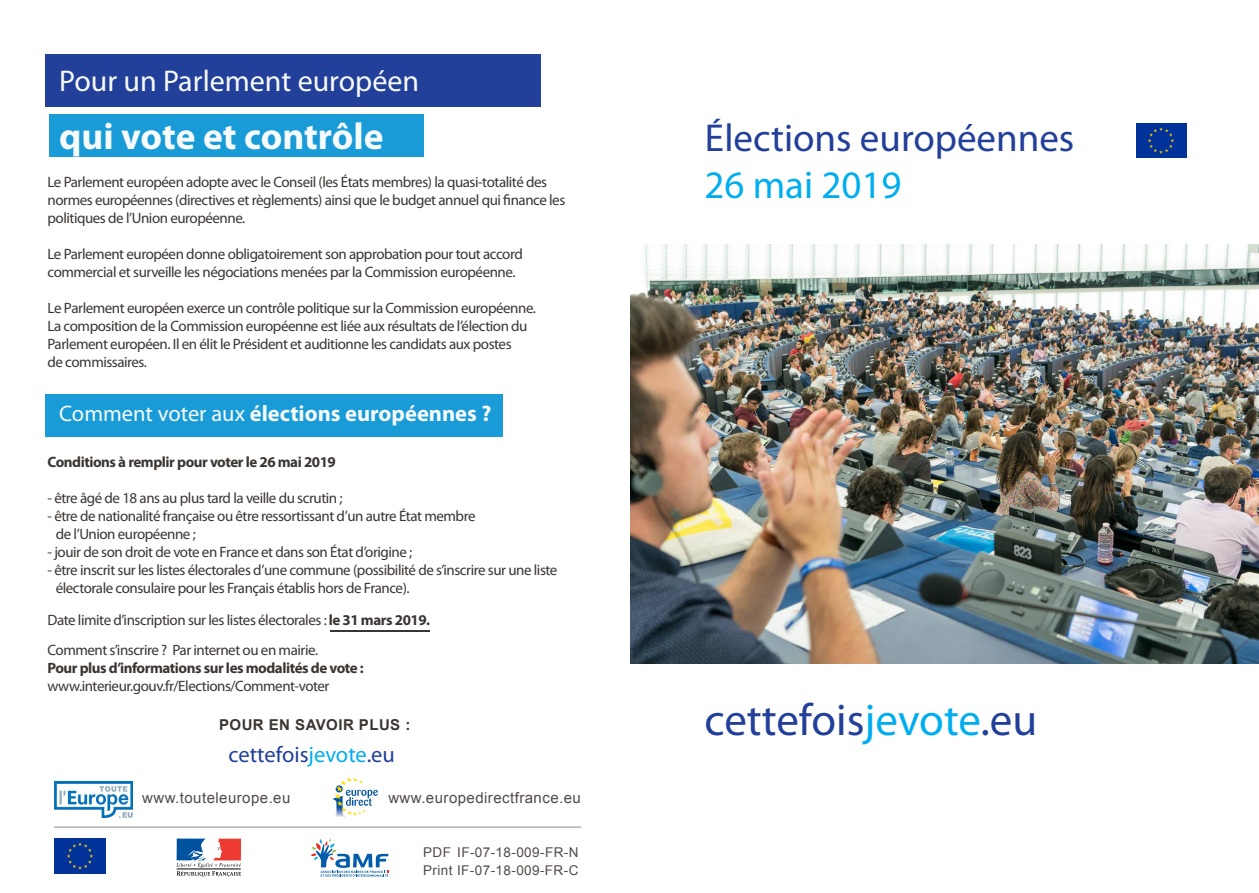
<style>
.page{position:relative;width:1259px;height:893px;background:#fff}
.page>*{position:absolute;margin:0;border:0;box-sizing:border-box;transform-origin:0 0}
.t1{font:45px "Myriad Pro";color:#223f99}
.t2{font:39px "Myriad Pro";color:#223f99}
.t3{font:39px "Myriad Pro";color:#00aeef}
.t4{font:700 37.5px "Myriad Pro";color:#f6fafc}
.t5{font:30px "Myriad Pro";color:#f6fafc}
.t6{font:700 22.5px "Myriad Pro";color:#f6fafc}
.t7{font:22.5px "Myriad Pro";color:#223f99}
.t8{font:15px/18px "Myriad Pro";letter-spacing:-.03em;color:#3b3532}
.t9{font:700 15px "Myriad Pro";letter-spacing:-.03em;color:#3b3532}
.t10{font:15px "Arial";letter-spacing:.03em;color:#524a47}
.t11{font:700 15px "Arial";letter-spacing:.03em;color:#3b3532}
.t12{font:13.5px/17.5px "Arial";letter-spacing:.03em;color:#524a47}
.s1{font-weight:400}
.s2{font-weight:700}
.s3{color:#00aeef}
</style>
<div class="page">
<img style="left:630px;top:244px;width:629px;height:419px">
<hr style="left:54px;top:827px;width:527px;height:1px;background:#8a8c8f">
<img style="left:54px;top:782px;width:78px;height:35px">
<svg style="left:176px;top:839px;width:65px;height:38px"></svg>
<div style="left:45px;top:394px;width:458px;height:43px;background:#199bd8"></div>
<div style="left:45px;top:54px;width:496px;height:53px;background:#223f99"></div>
<hr style="left:330px;top:630px;width:100px;height:2px;background:#3b3532">
<img style="left:1136px;top:124px;width:50px;height:34px">
<img style="left:55px;top:839px;width:51px;height:34px">
<svg style="left:311px;top:839px;width:77px;height:38px"></svg>
<div style="left:50px;top:114px;width:374px;height:43px;background:#199bd8"></div>
<svg style="left:333px;top:777px;width:45px;height:40px"></svg>
<h3 class="t5" style="left:59px;top:62px;width:361px">Pour un Parlement européen</h3>
<h3 class="t4" style="left:59px;top:112px;width:326px">qui vote et contrôle</h3>
<p class="t8" style="left:47px;top:173px;width:519px">Le Parlement européen adopte avec le Conseil (les États membres) la quasi-totalité des normes européennes (directives et règlements) ainsi que le budget annuel qui finance les politiques de l’Union européenne.</p>
<p class="t8" style="left:47px;top:245px;width:477px">Le Parlement européen donne obligatoirement son approbation pour tout accord commercial et surveille les négociations menées par la Commission européenne.</p>
<p class="t8" style="left:47px;top:299px;width:490px">Le Parlement européen exerce un contrôle politique sur la Commission européenne.<br>La composition de la Commission européenne est liée aux résultats de l’élection du Parlement européen. Il en élit le Président et auditionne les candidats aux postes<br>de commissaires.</p>
<h3 class="t6" style="left:59px;top:398px;width:434px"><span class="s1">Comment voter aux</span> élections européennes ?</h3>
<p class="t9" style="left:47px;top:452px;width:290px">Conditions à remplir pour voter le 26 mai 2019</p>
<p class="t8" style="left:47px;top:489px;width:297px">- être âgé de 18 ans au plus tard la veille du scrutin ;</p>
<p class="t8" style="left:56px;top:507px;width:421px;text-indent:-8px">- être de nationalité française ou être ressortissant d’un autre État membre de l’Union européenne ;</p>
<p class="t8" style="left:47px;top:543px;width:366px">- jouir de son droit de vote en France et dans son État d’origine ;</p>
<p class="t8" style="left:56px;top:561px;width:503px;text-indent:-8px">- être inscrit sur les listes électorales d’une commune (possibilité de s’inscrire sur une liste électorale consulaire pour les Français établis hors de France).</p>
<p class="t8" style="left:47px;top:605px;width:384px;line-height:30px">Date limite d’inscription sur les listes électorales : <span class="s2">le 31 mars 2019.<br></span>Comment s’inscrire ? Par internet ou en mairie.</p>
<p class="t9" style="left:47px;top:658px;width:318px">Pour plus d’informations sur les modalités de vote :</p>
<p class="t8" style="left:47px;top:677px;width:283px">www.interieur.gouv.fr/Elections/Comment-voter</p>
<p class="t11" style="left:219px;top:715px;width:193px">POUR EN SAVOIR PLUS :</p>
<h3 class="t7" style="left:228px;top:740px;width:168px">cettefois<span class="s3">jevote</span>.eu</h3>
<p class="t10" style="left:142px;top:788px;width:150px">www.touteleurope.eu</p>
<p class="t10" style="left:388px;top:788px;width:194px">www.europedirectfrance.eu</p>
<p class="t12" style="left:423px;top:844px;width:157px">PDF IF-07-18-009-FR-N<br>Print IF-07-18-009-FR-C</p>
<h2 class="t2" style="left:705px;top:114px;width:371px">Élections européennes</h2>
<h2 class="t3" style="left:704px;top:161px;width:199px">26 mai 2019</h2>
<h1 class="t1" style="left:704px;top:692px;width:334px">cettefois<span class="s3">jevote</span>.eu</h1>
</div>
